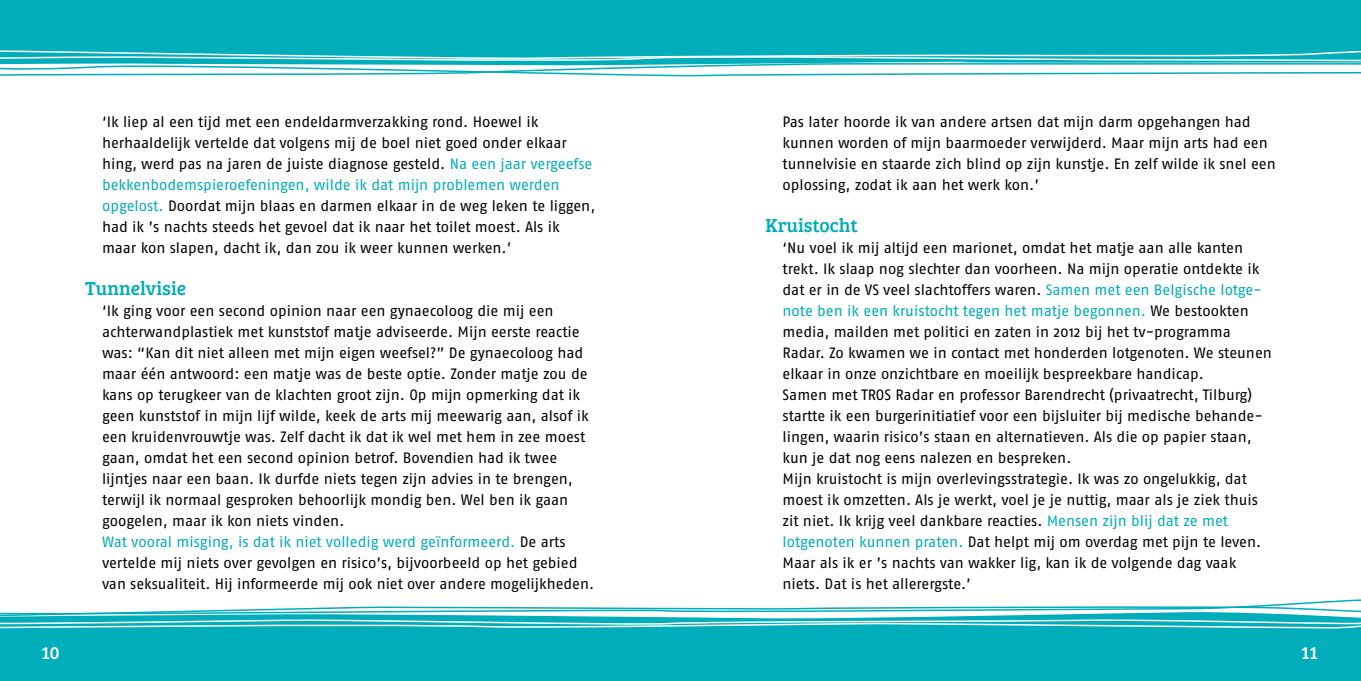
<style>
.page{position:relative;width:1361px;height:681px;background:#fff}
.page>*{position:absolute;margin:0;border:0;box-sizing:border-box;transform-origin:0 0}
.t1{font:19.5px "Bree Serif";color:#00adba}
.t2{font:18px "Bree Serif";color:#fff}
.t3{font:15px/21px "Fago No";letter-spacing:-.005em;color:#000}
.s1{color:#00adba}
</style>
<div class="page">
<div style="left:0;top:0;width:1361px;height:680px;background:#00adba"></div>
<div style="left:0;top:78px;width:1361px;height:520px;background:#fff"></div>
<svg style="left:0;top:50px;width:1361px;height:28px"></svg>
<svg style="left:0;top:598px;width:1361px;height:31px"></svg>
<p class="t3" style="left:102px;top:111px;width:495px">‘Ik liep al een tijd met een endeldarmverzakking rond. Hoewel ik herhaaldelijk vertelde dat volgens mij de boel niet goed onder elkaar hing, werd pas na jaren de juiste diagnose gesteld. <span class="s1">Na een jaar vergeefse bekkenbodemspieroefeningen, wilde ik dat mijn problemen werden opgelost.</span> Doordat mijn blaas en darmen elkaar in de weg leken te liggen, had ik ’s nachts steeds het gevoel dat ik naar het toilet moest. Als ik maar kon slapen, dacht ik, dan zou ik weer kunnen werken.’</p>
<h1 class="t1" style="left:85px;top:274px;width:103px">Tunnelvisie</h1>
<p class="t3" style="left:102px;top:300px;width:493px">‘Ik ging voor een second opinion naar een gynaecoloog die mij een achterwandplastiek met kunststof matje adviseerde. Mijn eerste reactie was: “Kan dit niet alleen met mijn eigen weefsel?” De gynaecoloog had maar één antwoord: een matje was de beste optie. Zonder matje zou de kans op terugkeer van de klachten groot zijn. Op mijn opmerking dat ik geen kunststof in mijn lijf wilde, keek de arts mij meewarig aan, alsof ik een kruidenvrouwtje was. Zelf dacht ik dat ik wel met hem in zee moest gaan, omdat het een second opinion betrof. Bovendien had ik twee lijntjes naar een baan. Ik durfde niets tegen zijn advies in te brengen, terwijl ik normaal gesproken behoorlijk mondig ben. Wel ben ik gaan googelen, maar ik kon niets vinden.<br><span class="s1">Wat vooral misging, is dat ik niet volledig werd geïnformeerd.</span> De arts vertelde mij niets over gevolgen en risico’s, bijvoorbeeld op het gebied van seksualiteit. Hij informeerde mij ook niet over andere mogelijkheden.</p>
<p class="t3" style="left:782px;top:111px;width:495px">Pas later hoorde ik van andere artsen dat mijn darm opgehangen had kunnen worden of mijn baarmoeder verwijderd. Maar mijn arts had een tunnelvisie en staarde zich blind op zijn kunstje. En zelf wilde ik snel een oplossing, zodat ik aan het werk kon.’</p>
<h1 class="t1" style="left:765px;top:211px;width:94px">Kruistocht</h1>
<p class="t3" style="left:782px;top:237px;width:491px">‘Nu voel ik mij altijd een marionet, omdat het matje aan alle kanten trekt. Ik slaap nog slechter dan voorheen. Na mijn operatie ontdekte ik dat er in de VS veel slachtoffers waren. <span class="s1">Samen met een Belgische lotge&shy;note ben ik een kruistocht tegen het matje begonnen.</span> We bestookten media, mailden met politici en zaten in 2012 bij het tv-programma Radar. Zo kwamen we in contact met honderden lotgenoten. We steunen elkaar in onze onzichtbare en moeilijk bespreekbare handicap.<br>Samen met TROS Radar en professor Barendrecht (privaatrecht, Tilburg) startte ik een burgerinitiatief voor een bijsluiter bij medische behande&shy;lingen, waarin risico’s staan en alternatieven. Als die op papier staan, kun je dat nog eens nalezen en bespreken.<br>Mijn kruistocht is mijn overlevingsstrategie. Ik was zo ongelukkig, dat moest ik omzetten. Als je werkt, voel je je nuttig, maar als je ziek thuis zit niet. Ik krijg veel dankbare reacties. <span class="s1">Mensen zijn blij dat ze met lotgenoten kunnen praten.</span> Dat helpt mij om overdag met pijn te leven.<br>Maar als ik er ’s nachts van wakker lig, kan ik de volgende dag vaak niets. Dat is het allerergste.’</p>
<p class="t2" style="left:42px;top:639px;width:19px">10</p>
<p class="t2" style="left:1301px;top:639px;width:18px">11</p>
</div>
